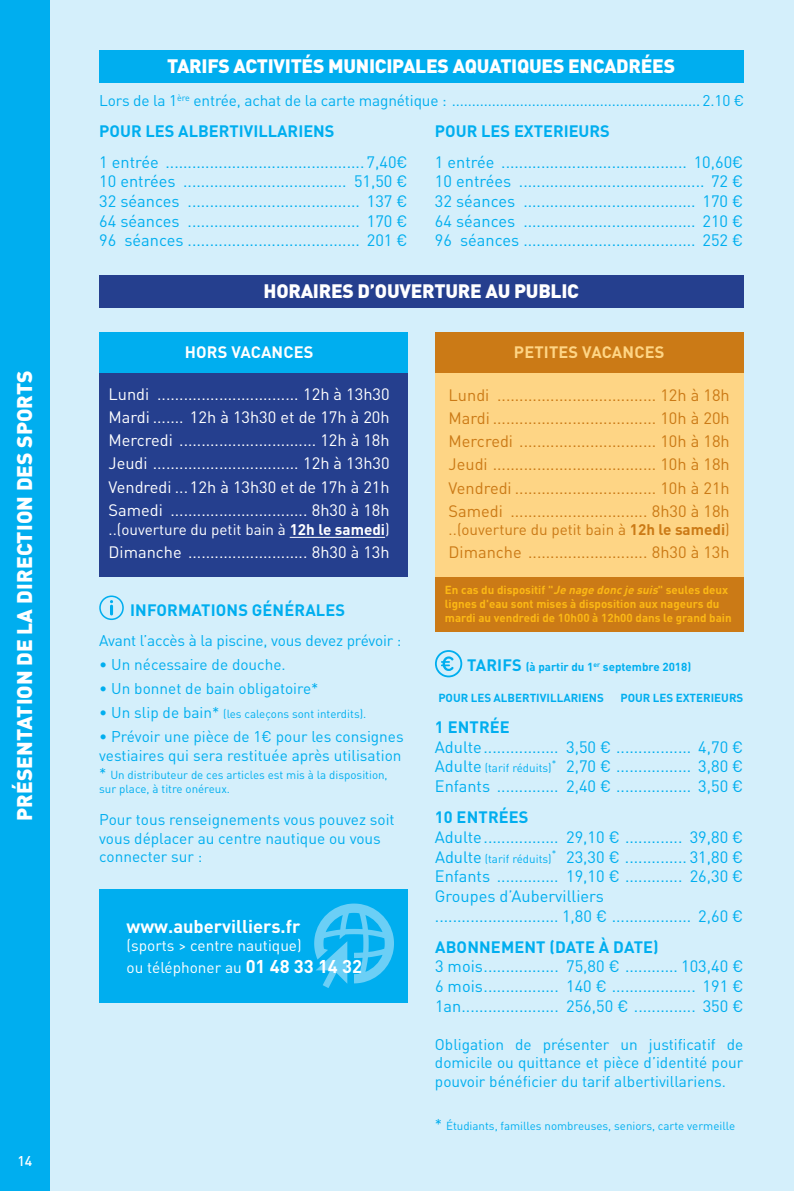
<style>
.page{position:relative;width:794px;height:1191px;background:#fff}
.page>*{position:absolute;margin:0;border:0;box-sizing:border-box;transform-origin:0 0}
.t1{font:900 21px "DIN Pro";letter-spacing:.005em;color:#fff}
.t2{font:900 19.25px "DIN Pro";letter-spacing:-.015em;color:#fff}
.t3{font:700 18.2px "DIN Pro";color:#fff}
.t4{font:16.45px/19.6px "DIN Pro";color:#00aeef;text-align:justify}
.t5{font:16.45px/23.1px "DIN Pro";color:#cb7a16;text-align:justify}
.t6{font:16.45px/23.1px "DIN Pro";color:#fff;text-align:justify}
.t7{font:700 16.45px "DIN Pro";letter-spacing:.005em;color:#00aeef}
.t8{font:700 16.45px "DIN Pro";letter-spacing:.01em;color:#fed585}
.t9{font:700 16.45px "DIN Pro";letter-spacing:.01em;color:#fff}
.t10{font:15.4px/18.6px "DIN Pro";color:#00aeef}
.t11{font:15.4px/21.9px "DIN Pro";color:#fff}
.t12{font:15.22px "DIN Pro";color:#fff}
.t13{font:15.22px "DIN Pro";color:#cb7a16}
.t14{font:500 14px "DIN Pro";color:#fff}
.t15{font:11.55px/13.8px "DIN Pro";color:#00aeef}
.t16{font:700 11.55px/13.8px "DIN Pro";color:#fcb814}
.t17{font:700 11.55px "DIN Pro";color:#00aeef}
.s1{font-size:15.4px}
.s2{font-weight:700}
.s3{font-weight:700;font-size:18.2px}
.s4{font-style:italic}
.s5{font-size:16.45px}
</style>
<div class="page">
<div style="left:50px;top:0;width:744px;height:1191px;background:#d4effb"></div>
<div style="left:0;top:0;width:50px;height:1191px;background:#00aeef"></div>
<div style="left:99px;top:373px;width:309px;height:204px;background:#253f8e"></div>
<div style="left:99px;top:333px;width:309px;height:40px;background:#00aeef"></div>
<div style="left:435px;top:332px;width:308px;height:283px;background:#fed585"></div>
<div style="left:435px;top:332px;width:308px;height:41px;background:#cb7a16"></div>
<hr style="left:290px;top:537px;width:95px;height:1px;background:#fff">
<div style="left:435px;top:577px;width:308px;height:54px;background:#cb7a16"></div>
<svg style="left:435px;top:650px;width:27px;height:27px"></svg>
<svg style="left:99px;top:595px;width:25px;height:25px"></svg>
<div style="left:99px;top:275px;width:644px;height:33px;background:#253f8e"></div>
<div style="left:99px;top:889px;width:309px;height:113px;background:#00aeef"></div>
<svg style="left:314px;top:903px;width:80px;height:85px"></svg>
<div style="left:99px;top:50px;width:644px;height:32px;background:#00aeef"></div>
<p class="t1" style="left:10px;top:820px;width:452px;rotate:-90deg">PRÉSENTATION DE LA direction DES SPORTS</p>
<p class="t14" style="left:17px;top:1151px;width:16px">14</p>
<p class="t2" style="left:167px;top:53px;width:12px">TARIF</p>
<p class="t2" style="left:218px;top:53px;width:26px">S ACTIVITÉ</p>
<p class="t2" style="left:313px;top:53px;width:152px">S MUNICI PALES AQUATIQUE</p>
<p class="t2" style="left:553px;top:53px;width:53px">S ENCADRÉE</p>
<p class="t2" style="left:663px;top:53px;width:13px">S</p>
<p class="t10" style="left:99px;top:90px;width:646px">Lors de la 1<sup>ère</sup> entrée, achat de la carte magnétique : .............................................................. 2.10 €</p>
<p class="t7" style="left:99px;top:120px;width:12px">POUR</p>
<p class="t7" style="left:145px;top:120px;width:190px">LES ALBERTIVILLARIENS</p>
<p class="t4" style="left:99px;top:151px;width:310px">1 entrée ............................................. 7,40€ 10 entrées ..................................... 51,50 € 32 séances ....................................... 137 € 64 séances ....................................... 170 € 96 séances ....................................... 201 €</p>
<p class="t7" style="left:435px;top:120px;width:12px">POUR</p>
<p class="t7" style="left:481px;top:120px;width:130px">LES EXTERIEURS</p>
<p class="t4" style="left:435px;top:151px;width:310px">1 entrée .......................................... 10,60€ 10 entrées .......................................... 72 € 32 séances ....................................... 170 € 64 séances ....................................... 210 € 96 séances ....................................... 252 €</p>
<p class="t2" style="left:264px;top:278px;width:12px">HORAIRE</p>
<p class="t2" style="left:342px;top:278px;width:46px">S D’OUVERTURE</p>
<p class="t2" style="left:485px;top:278px;width:85px">AU PUBLIC</p>
<p class="t9" style="left:185px;top:341px;width:58px">Hors Vaca</p>
<p class="t9" style="left:272px;top:341px;width:23px">nces</p>
<p class="t6" style="left:109px;top:382px;width:283px">Lundi ................................ 12h à 13h30<br>Mardi ....... 12h à 13h30 et de 17h à 20h Mercredi ............................... 12h à 18h Jeudi ................................. 12h à 13h30<br>Vendredi ...12h à 13h30 et de 17h à 21h Samedi ............................... 8h30 à 18h</p>
<p class="t12" style="left:109px;top:519px;width:283px"><span class="s1">..(</span>ouverture du petit bain à <span class="s2">12h le samedi</span><span class="s1">)</span></p>
<p class="t6" style="left:109px;top:540px;width:283px">Dimanche ........................... 8h30 à 13h</p>
<p class="t7" style="left:130px;top:599px;width:17px">INFORM</p>
<p class="t7" style="left:191px;top:599px;width:72px">ATIONS GÉNÉR</p>
<p class="t7" style="left:305px;top:599px;width:41px">ALES</p>
<p class="t10" style="left:99px;top:631px;width:304px">Avant l’accès à la piscine, vous devez prévoir :</p>
<p class="t10" style="left:99px;top:654px;width:188px">• Un nécessaire de douche.</p>
<p class="t10" style="left:99px;top:678px;width:221px">• Un bonnet de bain obligatoire*</p>
<p class="t15" style="left:99px;top:706px;width:268px"><span class="s1">• Un slip de bain*</span> (les caleçons sont interdits).</p>
<p class="t10" style="left:99px;top:726px;width:306px">• Prévoir une pièce de 1€ pour les consignes vestiaires qui sera restituée après utilisation</p>
<p class="t15" style="left:99px;top:767px;width:290px"><span class="s1">*</span> U n distributeur de ces articles est mis à la disposition, sur place, à titre onéreux.</p>
<p class="t10" style="left:99px;top:809px;width:297px">Pour tous renseignements vous pouvez soit vous déplacer au centre nautique ou vous connecter sur :</p>
<p class="t3" style="left:126px;top:913px;width:175px">www.aubervilliers.fr</p>
<p class="t11" style="left:126px;top:934px;width:237px">(sports &gt; centre nautique)<br>ou téléphoner au <span class="s3">01 48 33 14 32</span></p>
<p class="t8" style="left:514px;top:341px;width:89px">Petites vaca</p>
<p class="t8" style="left:622px;top:341px;width:23px">nces</p>
<p class="t5" style="left:448px;top:383px;width:283px">Lundi .................................... 12h à 18h Mardi ..................................... 10h à 20h Mercredi ............................... 10h à 18h Jeudi ..................................... 10h à 18h Vendredi ................................ 10h à 21h Samedi ............................... 8h30 à 18h</p>
<p class="t13" style="left:448px;top:519px;width:283px">..(ouverture du petit bain à <span class="s2">12h le samedi</span>)</p>
<p class="t5" style="left:448px;top:540px;width:283px">Dimanche ........................... 8h30 à 13h</p>
<p class="t16" style="left:445px;top:583px;width:288px">En cas du dispositif "<span class="s4">Je nage doncje suis</span>" seules deux lignes d'eau sont mises à disposition aux nageurs du mardi au vendredi de 10h00 à 12h00 dans le grand bain</p>
<p class="t17" style="left:467px;top:659px;width:226px"><span class="s5">TARIFS</span> (à partir du 1<sup>er</sup> septembre 2018)</p>
<p class="t17" style="left:438px;top:690px;width:9px">POUR</p>
<p class="t17" style="left:471px;top:690px;width:135px">LES ALBERTIVILLARIENS</p>
<p class="t17" style="left:620px;top:690px;width:9px">POUR</p>
<p class="t17" style="left:653px;top:690px;width:92px">LES EXTERIEURS</p>
<p class="t7" style="left:435px;top:716px;width:74px">1 entrÉe</p>
<p class="t4" style="left:435px;top:736px;width:310px">Adulte................. 3,50 € ................. 4,70 €</p>
<p class="t15" style="left:435px;top:761px;width:118px"><span class="s5">Adulte</span> (tarif réduits)</p>
<p class="t4" style="left:435px;top:756px;width:310px;text-align:right"><sup>*</sup> 2,70 € ................. 3,80 €<br>Enfants .............. 2,40 € ................. 3,50 €</p>
<p class="t7" style="left:435px;top:806px;width:84px">10 entrÉes</p>
<p class="t4" style="left:435px;top:826px;width:310px">Adulte................. 29,10 € ............. 39,80 €</p>
<p class="t15" style="left:435px;top:851px;width:118px"><span class="s5">Adulte</span> (tarif réduits)</p>
<p class="t4" style="left:435px;top:846px;width:310px;text-align:left;text-indent:117px"><sup>*</sup> 23,30 € .............. 31,80 € Enfants .............. 19,10 € ............. 26,30 € Groupes d’Aubervilliers<br>............................ 1,80 € .................. 2,60 €</p>
<p class="t7" style="left:435px;top:935px;width:225px">Abonnement (date à date)</p>
<p class="t4" style="left:435px;top:956px;width:310px">3 mois................. 75,80 € ............ 103,40 € 6 mois................. 140 € ................... 191 € 1an...................... 256,50 € .............. 350 €</p>
<p class="t10" style="left:435px;top:1034px;width:310px;text-align:justify">Obligation de présenter un justificatif de domicile ou quittance et pièce d’identité pour pouvoir bénéficier du tarif albertivillariens.</p>
<p class="t15" style="left:435px;top:1118px;width:302px"><span class="s1">*</span> Étudiants, familles nombreuses, seniors, carte vermeille</p>
</div>
